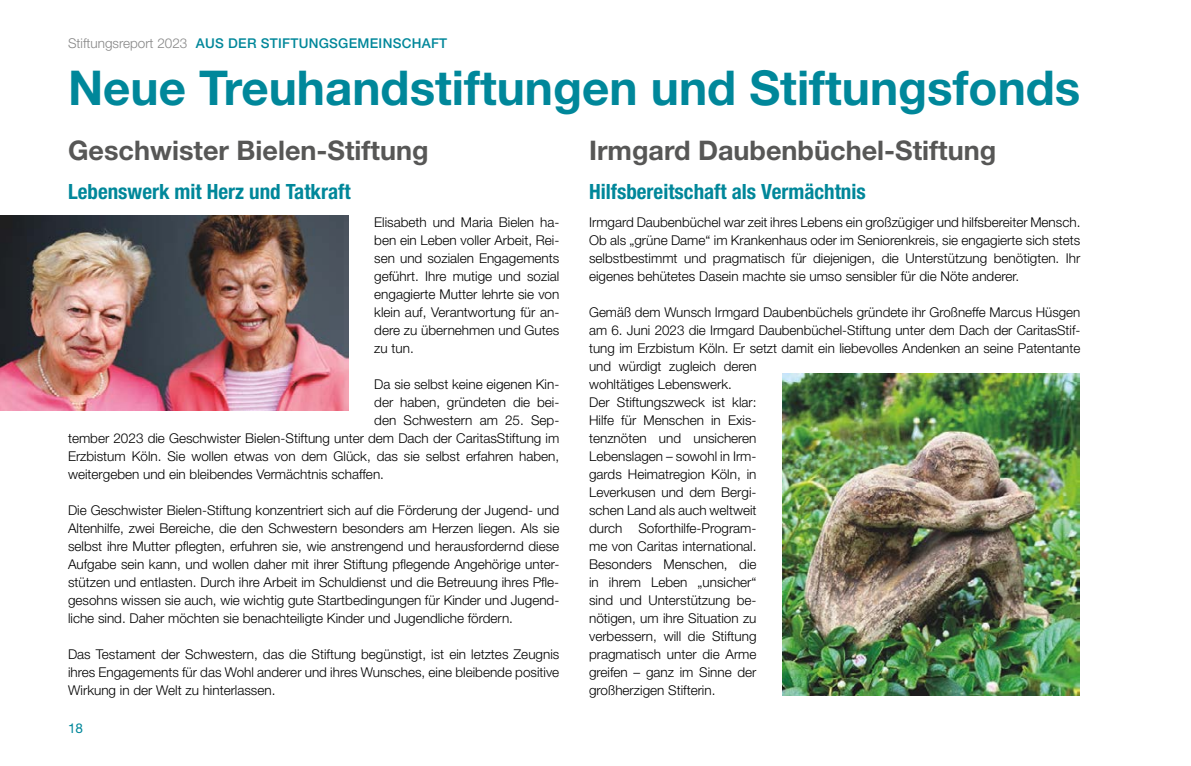
<style>
.page{position:relative;width:1191px;height:766px;background:#fff}
.page>*{position:absolute;margin:0;border:0;box-sizing:border-box;transform-origin:0 0}
.t1{font:700 48px "Helvetica Neue LT Pro";color:#00879a}
.t2{font:700 27px "Helvetica Neue LT Pro";color:#575756}
.t3{font:700 condensed 21px "Helvetica Neue LT Pro";color:#00879a}
.t4{font:300 13.5px/18px "Helvetica Neue LT Pro";color:#000;text-align:justify}
.t5{font:500 13.5px "Helvetica Neue LT Pro";letter-spacing:.02em;color:#00879a}
.t6{font:13.5px "Helvetica Neue LT Pro";color:#00879a}
.s1{font-weight:300;color:#878787}
</style>
<div class="page">
<img style="left:0;top:216px;width:348px;height:194px">
<img style="left:782px;top:374px;width:298px;height:321px">
<p class="t5" style="left:68px;top:35px;width:381px"><span class="s1">Stiftungsreport 2023</span> AUS DER STIFTUNGSGEMEINSCHAFT</p>
<h1 class="t1" style="left:68px;top:58px;width:1014px">Neue Treuhandstiftungen und Stiftungsfonds</h1>
<h2 class="t2" style="left:68px;top:134px;width:362px">Geschwister Bielen-Stiftung</h2>
<h3 class="t3" style="left:68px;top:179px;width:284px">Lebenswerk mit Herz und Tatkraft</h3>
<p class="t4" style="left:374px;top:213px;width:186px">Elisabeth und Maria Bielen ha&shy;ben ein Leben voller Arbeit, Rei&shy;sen und sozialen Engagements geführt. Ihre mutige und sozial engagierte Mutter lehrte sie von klein auf, Verantwortung für an&shy;dere zu übernehmen und Gutes zu tun.</p>
<p class="t4" style="left:374px;top:375px;width:186px">Da sie selbst keine eigenen Kin-</p>
<p class="t4" style="left:374px;top:393px;width:186px">der haben, gründeten die bei-</p>
<p class="t4" style="left:374px;top:411px;width:186px">den Schwestern am 25. Sep-</p>
<p class="t4" style="left:68px;top:429px;width:493px">tember 2023 die Geschwister Bielen-Stiftung unter dem Dach der CaritasStiftung im</p>
<p class="t4" style="left:68px;top:447px;width:493px">Erzbistum Köln. Sie wollen etwas von dem Glück, das sie selbst erfahren haben,</p>
<p class="t4" style="left:68px;top:465px;width:317px">weitergeben und ein bleibendes Vermächtnis schaffen.</p>
<p class="t4" style="left:68px;top:501px;width:493px">Die Geschwister Bielen-Stiftung konzentriert sich auf die Förderung der Jugend- und Altenhilfe, zwei Bereiche, die den Schwestern besonders am Herzen liegen. Als sie selbst ihre Mutter pflegten, erfuhren sie, wie anstrengend und herausfordernd diese Aufgabe sein kann, und wollen daher mit ihrer Stiftung pflegende Angehörige unter&shy;stützen und entlasten. Durch ihre Arbeit im Schuldienst und die Betreuung ihres Pfle&shy;gesohns wissen sie auch, wie wichtig gute Startbedingungen für Kinder und Jugend&shy;liche sind. Daher möchten sie benachteiligte Kinder und Jugendliche fördern.</p>
<p class="t4" style="left:68px;top:645px;width:493px">Das Testament der Schwestern, das die Stiftung begünstigt, ist ein letztes Zeugnis ihres Engagements für das Wohl anderer und ihres Wunsches, eine bleibende positive Wirkung in der Welt zu hinterlassen.</p>
<h2 class="t2" style="left:589px;top:134px;width:408px">Irmgard Daubenbüchel-Stiftung</h2>
<h3 class="t3" style="left:589px;top:179px;width:278px">Hilfsbereitschaft als Vermächtnis</h3>
<p class="t4" style="left:589px;top:213px;width:493px">Irmgard Daubenbüchel war zeit ihres Lebens ein großzügiger und hilfsbereiter Mensch.<br>Ob als „grüne Dame“ im Krankenhaus oder im Seniorenkreis, sie engagierte sich stets selbstbestimmt und pragmatisch für diejenigen, die Unterstützung benötigten. Ihr eigenes behütetes Dasein machte sie umso sensibler für die Nöte anderer.</p>
<p class="t4" style="left:589px;top:303px;width:493px;text-align:left">Gemäß dem Wunsch Irmgard Daubenbüchels gründete ihr Großneffe Marcus Hüsgen am 6. Juni 2023 die Irmgard Daubenbüchel-Stiftung unter dem Dach der CaritasStif&shy;tung im Erzbistum Köln. Er setzt damit ein liebevolles Andenken an seine Patentante und würdigt zugleich deren<br>wohltätiges Lebenswerk.<br>Der Stiftungszweck ist klar:<br>Hilfe für Menschen in Exis-<br>tenznöten und unsicheren<br>Lebenslagen – sowohl in Irm-<br>gards Heimatregion Köln, in<br>Leverkusen und dem Bergi-<br>schen Land als auch weltweit<br>durch Soforthilfe-Program-<br>me von Caritas international.<br>Besonders Menschen, die<br>in ihrem Leben „unsicher“<br>sind und Unterstützung be-<br>nötigen, um ihre Situation zu<br>verbessern, will die Stiftung<br>pragmatisch unter die Arme<br>greifen – ganz im Sinne der<br>großherzigen Stifterin.</p>
<p class="t6" style="left:68px;top:719px;width:17px">18</p>
</div>
